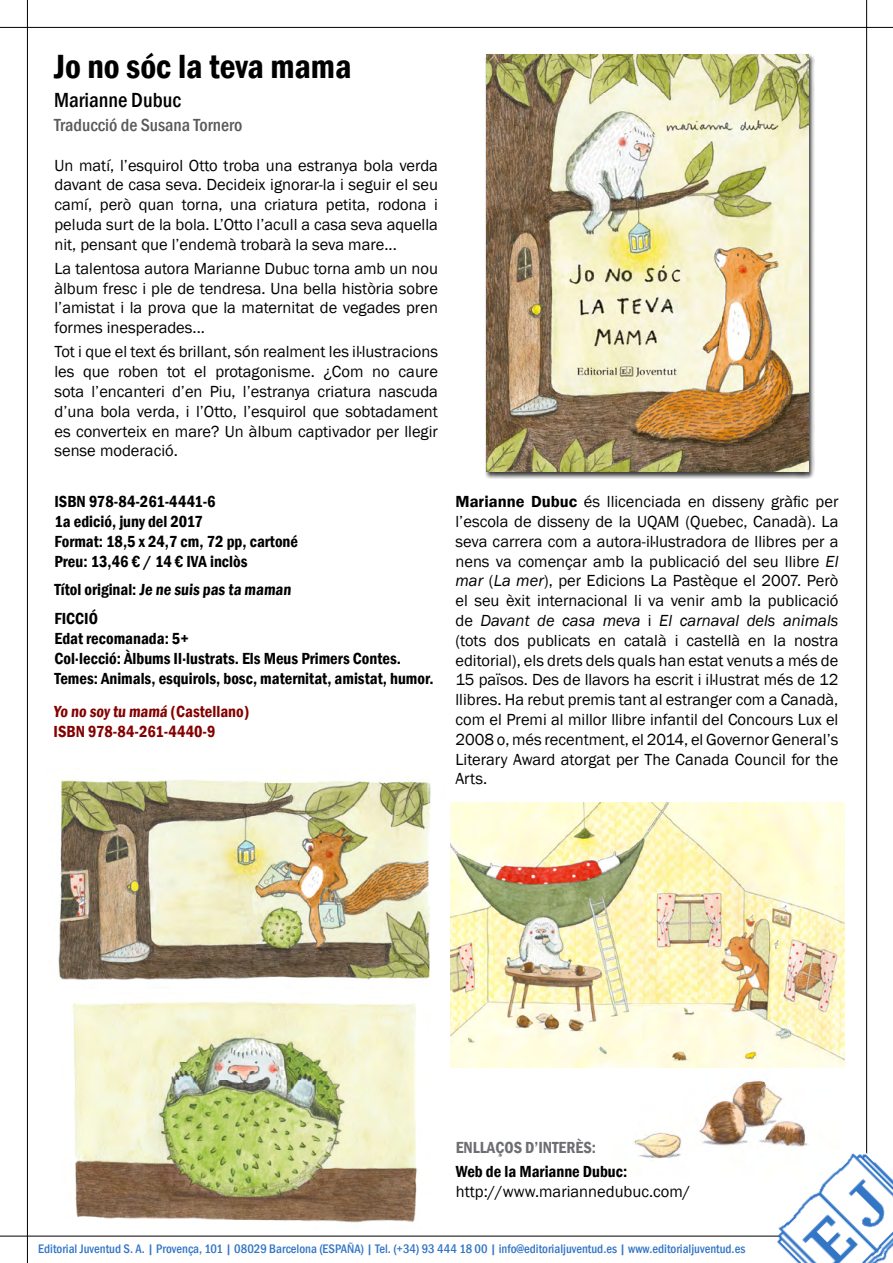
<style>
.page{position:relative;width:893px;height:1263px;background:#fff}
.page>*{position:absolute;margin:0;border:0;box-sizing:border-box;transform-origin:0 0}
.t1{font:600 condensed 34.5px "Franklin Gothic";color:#000}
.t2{font:500 condensed 21px "Franklin Gothic";color:#000}
.t3{font:500 condensed 18px "Franklin Gothic";color:#58595b}
.t4{font:16.5px/19.8px "Franklin Gothic";color:#000;text-align:justify}
.t5{font:600 condensed 16.5px/19.8px "Franklin Gothic";color:#000}
.t6{font:600 condensed 16.5px/19.8px "Franklin Gothic";color:#840000}
.t7{font:600 condensed 16.5px "Franklin Gothic";color:#6d6e71}
.t8{font:500 condensed 12.75px "Franklin Gothic";color:#3275c6}
.s1{font-weight:600}
.s2{font-style:italic}
</style>
<div class="page">
<hr style="left:27px;top:0;width:1px;height:1263px;background:#000">
<hr style="left:0;top:1236px;width:893px;height:1px;background:#000">
<hr style="left:0;top:27px;width:893px;height:1px;background:#000">
<hr style="left:866px;top:0;width:1px;height:1263px;background:#000">
<img style="left:602px;top:1067px;width:237px;height:92px">
<img style="left:755px;top:1141px;width:138px;height:122px">
<div style="left:484px;top:54px;width:331px;height:425px;background:#000;opacity:.75"></div>
<img style="left:486px;top:54px;width:323px;height:418px">
<img style="left:58px;top:779px;width:373px;height:201px">
<img style="left:72px;top:1001px;width:345px;height:222px">
<img style="left:451px;top:803px;width:393px;height:264px">
<h1 class="t1" style="left:54px;top:44px;width:299px">Jo no sóc la teva mama</h1>
<p class="t2" style="left:54px;top:86px;width:128px">Marianne Dubuc</p>
<p class="t3" style="left:54px;top:113px;width:190px">Traducció de Susana Tornero</p>
<p class="t4" style="left:54px;top:156px;width:385px">Un matí, l’esquirol Otto troba una estranya bola verda davant de casa seva. Decideix ignorar-la i seguir el seu camí, però quan torna, una criatura petita, rodona i peluda surt de la bola. L’Otto l’acull a casa seva aquella nit, pensant que l’endemà trobarà la seva mare...</p>
<p class="t4" style="left:54px;top:259px;width:385px">La talentosa autora Marianne Dubuc torna amb un nou àlbum fresc i ple de tendresa. Una bella història sobre l’amistat i la prova que la maternitat de vegades pren formes inesperades...</p>
<p class="t4" style="left:54px;top:342px;width:385px">Tot i que el text és brillant, són realment les il·lustracions les que roben tot el protagonisme. ¿Com no caure sota l’encanteri d’en Piu, l’estranya criatura nascuda d’una bola verda, i l’Otto, l’esquirol que sobtadament es converteix en mare? Un àlbum captivador per llegir sense moderació.</p>
<p class="t5" style="left:54px;top:492px;width:245px">ISBN 978-84-261-4441-6<br>1a edició, juny del 2017<br>Format: 18,5 x 24,7 cm, 72 pp, cartoné<br>Preu: 13,46 € / 14 € IVA inclòs</p>
<p class="t5" style="left:54px;top:580px;width:240px">Títol original: Je ne suis pas ta maman</p>
<p class="t5" style="left:54px;top:609px;width:381px">FICCIÓ<br>Edat recomanada: 5+<br>Col·lecció: Àlbums Il·lustrats. Els Meus Primers Contes.<br>Temes: Animals, esquirols, bosc, maternitat, amistat, humor.</p>
<p class="t6" style="left:54px;top:701px;width:197px">Yo no soy tu mamá (Castellano)<br>ISBN 978-84-261-4440-9</p>
<p class="t4" style="left:455px;top:492px;width:384px"><span class="s1">Marianne Dubuc</span> és llicenciada en disseny gràfic per l’escola de disseny de la UQAM (Quebec, Canadà). La seva carrera com a autora-il·lustradora de llibres per a nens va començar amb la publicació del seu llibre <span class="s2">El mar</span> (<span class="s2">La mer</span>), per Edicions La Pastèque el 2007. Però el seu èxit internacional li va venir amb la publicació de <span class="s2">Davant de casa meva</span> i <span class="s2">El carnaval dels animals </span>(tots dos publicats en català i castellà en la nostra editorial), els drets dels quals han estat venuts a més de 15 països. Des de llavors ha escrit i il·lustrat més de 12 llibres. Ha rebut premis tant al estranger com a Canadà, com el Premi al millor llibre infantil del Concours Lux el 2008 o, més recentment, el 2014, el Governor General’s Literary Award atorgat per The Canada Council for the Arts.</p>
<p class="t7" style="left:456px;top:1136px;width:142px">ENLLAÇOS D’INTERÈS:</p>
<p class="t5" style="left:456px;top:1161px;width:173px">Web de la Marianne Dubuc:</p>
<p class="t4" style="left:456px;top:1181px;width:236px">http://www.mariannedubuc.com/</p>
<p class="t8" style="left:38px;top:1240px;width:709px">Editorial Juventud S. A. | Provença, 101 | 08029 Barcelona (ESPAÑA) | Tel. (+34) 93 444 18 00 | info@editorialjuventud.es | www.editorialjuventud.es</p>
</div>
